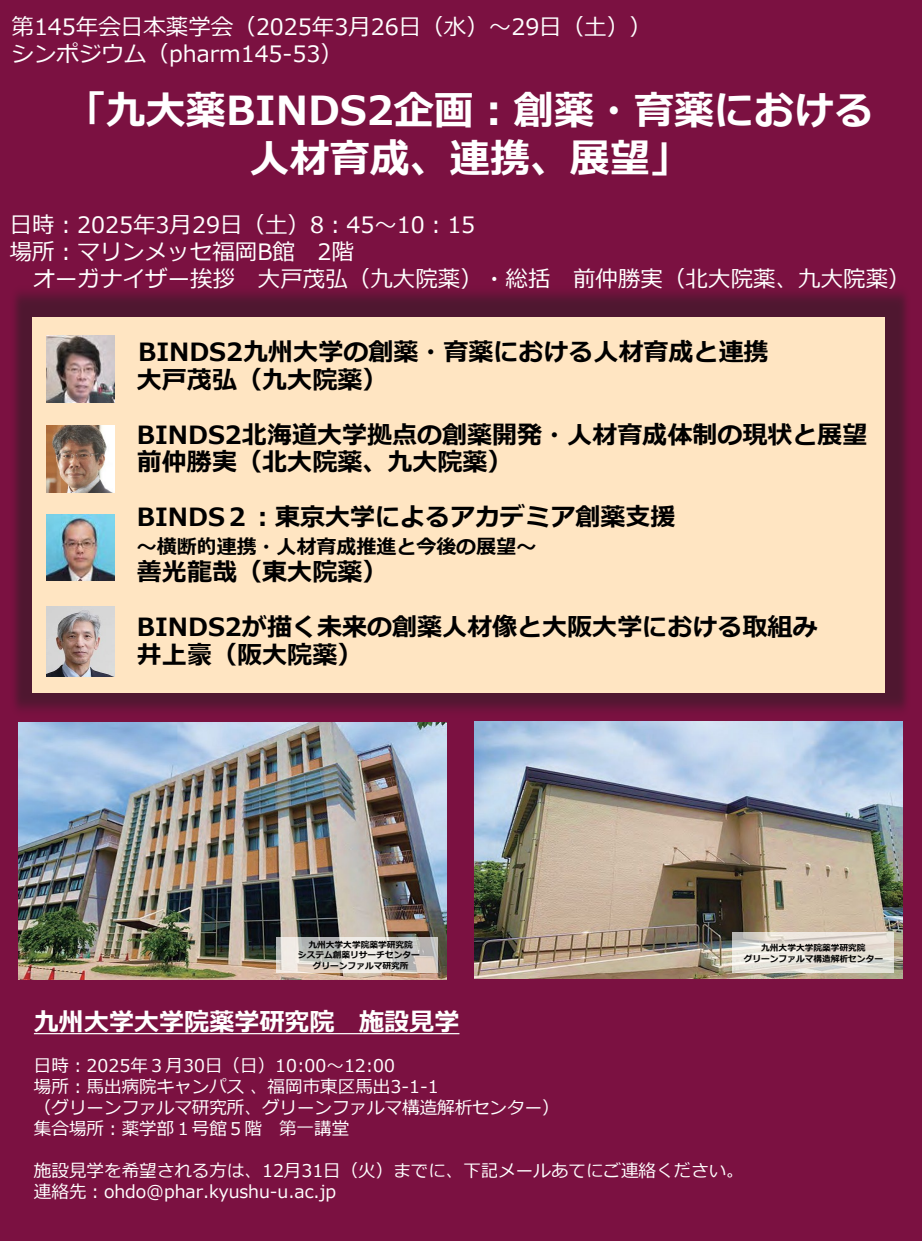
<style>
.page{position:relative;width:922px;height:1241px;background:#fff}
.page>*{position:absolute;margin:0;border:0;box-sizing:border-box;transform-origin:0 0}
.t1{font:700 40px "Meiryo";color:#fff}
.t2{font:700 25px "Meiryo";color:#000}
.t3{font:700 25px "Meiryo";color:#fff}
.t4{font:22.5px "Meiryo";color:#fff}
.t5{font:700 20px "Meiryo";color:#000}
.t6{font:17.5px "Meiryo";color:#fff}
.t7{font:700 8.75px "Meiryo";color:#000}
</style>
<div class="page">
<div style="left:0;top:0;width:921px;height:1241px;background:#7b1141"></div>
<img style="left:14px;top:292px;width:893px;height:419px">
<img style="left:18px;top:722px;width:428px;height:257px">
<img style="left:474px;top:721px;width:428px;height:257px">
<svg style="left:34px;top:1033px;width:425px;height:1px"></svg>
<div style="left:276px;top:937px;width:162px;height:36px;background:#fff;opacity:.67"></div>
<div style="left:732px;top:933px;width:162px;height:40px;background:#fff;opacity:.67"></div>
<div style="left:33px;top:317px;width:851px;height:375px;background:#ffe5c2"></div>
<img style="left:47px;top:515px;width:68px;height:65px">
<img style="left:47px;top:336px;width:68px;height:66px">
<img style="left:46px;top:426px;width:68px;height:67px">
<img style="left:46px;top:606px;width:68px;height:71px">
<p class="t4" style="left:11px;top:11px;width:641px">第145年会日本薬学会（2025年3月26日（水）～29日（土））</p>
<p class="t4" style="left:11px;top:38px;width:333px">シンポジウム（pharm145-53）</p>
<p class="t1" style="left:66px;top:82px;width:810px">「九大薬BINDS2企画：創薬・育薬における</p>
<p class="t1" style="left:249px;top:130px;width:442px">人材育成、連携、展望」</p>
<p class="t4" style="left:10px;top:209px;width:467px">日時：2025年3月29日（土）8：45～10：15</p>
<p class="t4" style="left:10px;top:236px;width:346px">場所：マリンメッセ福岡B館 2階</p>
<p class="t4" style="left:33px;top:263px;width:879px">オーガナイザー挨拶 大戸茂弘（九大院薬）・総括 前仲勝実（北大院薬、九大院薬）</p>
<p class="t2" style="left:138px;top:334px;width:632px">BINDS2九州大学の創薬・育薬における人材育成と連携</p>
<p class="t2" style="left:137px;top:362px;width:252px">大戸茂弘（九大院薬）</p>
<p class="t2" style="left:137px;top:417px;width:732px">BINDS2北海道大学拠点の創薬開発・人材育成体制の現状と展望</p>
<p class="t2" style="left:137px;top:444px;width:377px">前仲勝実（北大院薬、九大院薬）</p>
<p class="t2" style="left:137px;top:499px;width:540px">BINDS２：東京大学によるアカデミア創薬支援</p>
<p class="t5" style="left:137px;top:532px;width:401px">〜横断的連携・人材育成推進と今後の展望〜</p>
<p class="t2" style="left:137px;top:554px;width:252px">善光龍哉（東大院薬）</p>
<p class="t2" style="left:137px;top:609px;width:682px">BINDS2が描く未来の創薬人材像と大阪大学における取組み</p>
<p class="t2" style="left:137px;top:637px;width:227px">井上豪（阪大院薬）</p>
<p class="t7" style="left:308px;top:938px;width:106px">九州大学大学院薬学研究院</p>
<p class="t7" style="left:298px;top:948px;width:123px">システム創薬リサーチセンター</p>
<p class="t7" style="left:313px;top:959px;width:97px">グリーンファルマ研究所</p>
<p class="t7" style="left:761px;top:942px;width:106px">九州大学大学院薬学研究院</p>
<p class="t7" style="left:743px;top:952px;width:141px">グリーンファルマ構造解析センター</p>
<p class="t3" style="left:34px;top:1004px;width:427px">九州大学大学院薬学研究院 施設見学</p>
<p class="t6" style="left:34px;top:1053px;width:363px">日時：2025年３月30日（日）10:00～12:00</p>
<p class="t6" style="left:34px;top:1074px;width:406px">場所：馬出病院キャンパス、福岡市東区馬出3-1-1</p>
<p class="t6" style="left:34px;top:1095px;width:527px">（グリーンファルマ研究所、グリーンファルマ構造解析センター）</p>
<p class="t6" style="left:34px;top:1116px;width:317px">集合場所：薬学部１号館５階 第一講堂</p>
<p class="t6" style="left:34px;top:1158px;width:711px">施設見学を希望される方は、12月31日（火）までに、下記メールあてにご連絡ください。</p>
<p class="t6" style="left:34px;top:1179px;width:303px">連絡先：ohdo@phar.kyushu-u.ac.jp</p>
</div>
